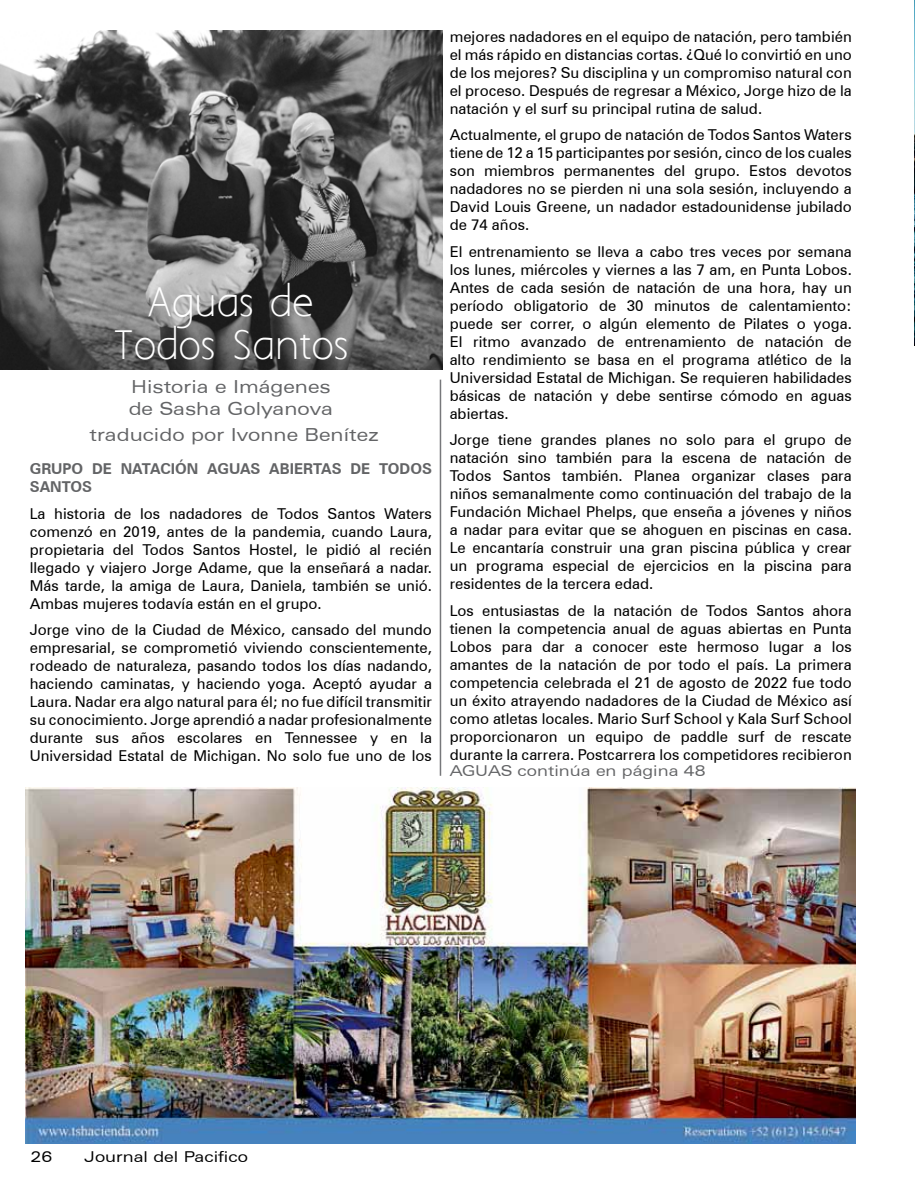
<style>
.page{position:relative;width:915px;height:1191px;background:#fff}
.page>*{position:absolute;margin:0;border:0;box-sizing:border-box;transform-origin:0 0}
.t1{font:36px/43.2px "Aaargh Normal";color:#fff;text-align:center}
.t2{font:expanded 18px/21.6px "Zurich BT";color:#636466}
.t3{font:15px/18px "Zurich BT";color:#000;text-align:justify}
.t4{font:700 15px "Zurich BT";color:#636466}
.t5{font:expanded 15px "Zurich BT";color:#636466}
.t6{font:expanded 15px "Zurich BT";color:#000}
</style>
<div class="page">
<img style="left:914px;top:0;width:1px;height:345px">
<img style="left:26px;top:787px;width:829px;height:356px">
<hr style="left:439px;top:379px;width:2px;height:397px;background:#77787b">
<img style="left:0;top:30px;width:442px;height:339px">
<h1 class="t1" style="left:114px;top:283px;width:236px">Aguas de<br>Todos Santos</h1>
<p class="t2" style="left:129px;top:376px;width:206px">H istoria e I mágenes de Sasha Golyanova</p>
<p class="t2" style="left:89px;top:423px;width:291px">traducido por Ivonne Benítez</p>
<p class="t4" style="left:30px;top:458px;width:23px">GRUPO</p>
<p class="t4" style="left:92px;top:458px;width:11px">DE</p>
<p class="t4" style="left:121px;top:458px;width:21px">NATACI</p>
<p class="t4" style="left:175px;top:458px;width:54px">ÓN AGUAS</p>
<p class="t4" style="left:269px;top:458px;width:21px">ABIERTAS</p>
<p class="t4" style="left:350px;top:458px;width:11px">DE</p>
<p class="t4" style="left:379px;top:458px;width:21px">TODOS</p>
<p class="t4" style="left:30px;top:476px;width:22px">SANTOS</p>
<p class="t3" style="left:30px;top:503px;width:403px">La historia de los nadadores de Todos Santos Waters comenzó en 2019, antes de la pandemia, cuando Laura, propietaria del Todos Santos Hostel, le pidió al recién llegado y viajero Jorge Adame, que la enseñará a nadar.<br>Más tarde, la amiga de Laura, Daniela, también se unió.<br>Ambas mujeres todavía están en el grupo.</p>
<p class="t3" style="left:30px;top:620px;width:403px">Jorge vino de la Ciudad de México, cansado del mundo empresarial, se comprometió viviendo conscientemente, rodeado de naturaleza, pasando todos los días nadando, haciendo caminatas, y haciendo yoga. Aceptó ayudar a Laura. Nadar era algo natural para él; no fue difícil transmitir su conocimiento. Jorge aprendió a nadar profesionalmente durante sus años escolares en Tennessee y en la Universidad Estatal de M ichigan. No solo fue uno de los</p>
<p class="t3" style="left:449px;top:26px;width:403px">mejores nadadores en el equipo de natación, pero también el más rápido en distancias cortas. ¿Qué lo convirtió en uno de los mejores? Su disciplina y un compromiso natural con el proceso. Después de regresar a M éxico, Jorge hizo de la natación y el surf su principal rutina de salud.</p>
<p class="t3" style="left:449px;top:125px;width:403px">Actualmente, el grupo de natación de Todos Santos Waters tiene de 12 a 15 participantes por sesión, cinco de los cuales son miembros permanentes del grupo. Estos devotos nadadores no se pierden ni una sola sesión, incluyendo a David Louis Greene, un nadador estadounidense jubilado de 74 años.</p>
<p class="t3" style="left:449px;top:241px;width:403px">El entrenamiento se lleva a cabo tres veces por semana los lunes, miércoles y viernes a las 7 am, en Punta Lobos.<br>Antes de cada sesión de natación de una hora, hay un período obligatorio de 30 minutos de calentamiento: puede ser correr, o algún elemento de Pilates o yoga.<br>El ritmo avanzado de entrenamiento de natación de alto rendimiento se basa en el programa atlético de la Universidad Estatal de M ichigan. Se requieren habilidades básicas de natación y debe sentirse cómodo en aguas abiertas.</p>
<p class="t3" style="left:449px;top:430px;width:403px">Jorge tiene grandes planes no solo para el grupo de natación sino también para la escena de natación de Todos Santos también. Planea organizar clases para niños semanalmente como continuación del trabajo de la Fundación M ichael Phelps, que enseña a jóvenes y niños a nadar para evitar que se ahoguen en piscinas en casa.<br>Le encantaría construir una gran piscina pública y crear un programa especial de ejercicios en la piscina para residentes de la tercera edad.</p>
<p class="t3" style="left:449px;top:600px;width:403px">Los entusiastas de la natación de Todos Santos ahora tienen la competencia anual de aguas abiertas en Punta Lobos para dar a conocer este hermoso lugar a los amantes de la natación de por todo el país. La primera competencia celebrada el 21 de agosto de 2022 fue todo un éxito atrayendo nadadores de la Ciudad de México así como atletas locales. Mario Surf School y Kala Surf School proporcionaron un equipo de paddle surf de rescate durante la carrera. Postcarrera los competidores recibieron</p>
<p class="t5" style="left:449px;top:762px;width:257px">aguas continúa en página 48</p>
<p class="t6" style="left:31px;top:1148px;width:23px">26</p>
<p class="t6" style="left:85px;top:1148px;width:165px">Journal del Pacifico</p>
</div>
